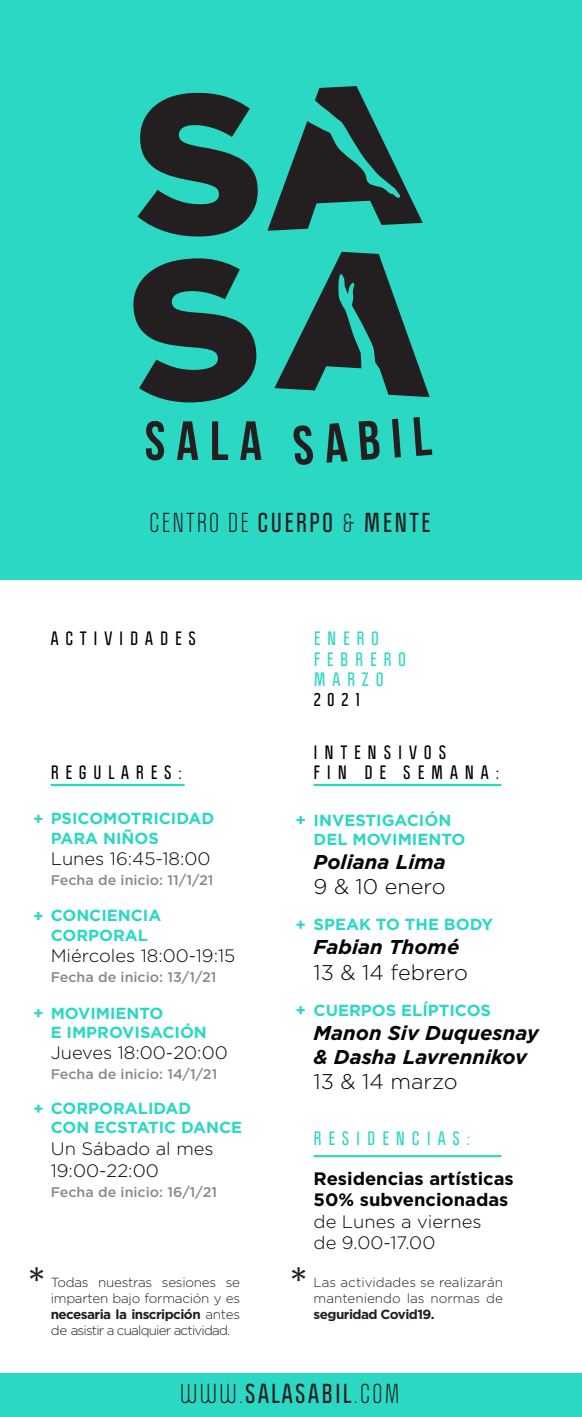
<style>
.page{position:relative;width:582px;height:1417px;background:#fff}
.page>*{position:absolute;margin:0;border:0;box-sizing:border-box;transform-origin:0 0}
.t1{font:45.2px "Gotham";color:#231f20}
.t2{font:700 24px "Politica";letter-spacing:.1em;color:#231f20}
.t3{font:300 21.2px "Gotham";color:#040507}
.t4{font:italic 700 20px/24px "Gotham";color:#040507}
.t5{font:300 18px/21.6px "Gotham";color:#040507}
.t6{font:700 18px/21.6px "Gotham";color:#040507}
.t7{font:700 17px/20.4px "Politica";letter-spacing:.4em;color:#000001}
.t8{font:700 17px/20.2px "Politica";letter-spacing:.4em;color:#2bd8c4}
.t9{font:700 16px/19.2px "Gotham";color:#2bd8c4}
.t10{font:500 14px "Gotham";color:#868a8c}
.t11{font:300 13.2px/15.8px "Gotham";letter-spacing:-.02em;color:#231f20;text-align:justify}
.t12{font:300 13.2px/15.8px "Gotham";color:#231f20}
.t13{font:700 13.2px "Gotham";letter-spacing:-.04em;color:#231f20}
.s1{font-weight:400}
.s2{font-weight:700}
</style>
<div class="page">
<hr style="left:51px;top:784px;width:133px;height:2px;background:#2bd8c4">
<hr style="left:313px;top:784px;width:188px;height:2px;background:#2bd8c4">
<hr style="left:313px;top:1155px;width:188px;height:2px;background:#2bd8c4">
<svg style="left:34px;top:815px;width:8px;height:8px"></svg>
<svg style="left:34px;top:912px;width:8px;height:8px"></svg>
<svg style="left:34px;top:1009px;width:8px;height:8px"></svg>
<svg style="left:34px;top:1105px;width:8px;height:8px"></svg>
<svg style="left:296px;top:816px;width:8px;height:8px"></svg>
<svg style="left:296px;top:921px;width:8px;height:8px"></svg>
<svg style="left:296px;top:1006px;width:8px;height:8px"></svg>
<div style="left:0;top:0;width:581px;height:580px;background:#2bd8c4"></div>
<div style="left:0;top:1374px;width:581px;height:43px;background:#2bd8c4"></div>
<svg style="left:146px;top:421px;width:18px;height:39px"></svg>
<svg style="left:177px;top:421px;width:21px;height:39px"></svg>
<svg style="left:212px;top:421px;width:16px;height:39px"></svg>
<svg style="left:240px;top:421px;width:21px;height:39px"></svg>
<svg style="left:293px;top:425px;width:20px;height:40px"></svg>
<svg style="left:326px;top:423px;width:21px;height:40px"></svg>
<svg style="left:358px;top:420px;width:22px;height:40px"></svg>
<svg style="left:392px;top:419px;width:9px;height:39px"></svg>
<svg style="left:413px;top:417px;width:19px;height:39px"></svg>
<svg style="left:133px;top:258px;width:124px;height:145px"></svg>
<svg style="left:137px;top:92px;width:121px;height:145px"></svg>
<svg style="left:267px;top:86px;width:155px;height:145px"></svg>
<svg style="left:274px;top:252px;width:155px;height:145px"></svg>
<h2 class="t2" style="left:149px;top:507px;width:282px"><span class="s1">CENTRO DE</span> CUERPO <span class="s1">&amp;</span> MENTE</h2>
<p class="t7" style="left:51px;top:628px;width:147px">ACTIVIDADES</p>
<p class="t8" style="left:313px;top:628px;width:94px">ENERO<br>FEBRERO<br>MARZO</p>
<p class="t7" style="left:313px;top:689px;width:48px">2021</p>
<p class="t7" style="left:51px;top:762px;width:133px">REGULARES:</p>
<p class="t9" style="left:51px;top:809px;width:165px">PSICOMOTRICIDAD<br>PARA NIÑOS</p>
<p class="t5" style="left:51px;top:848px;width:161px">Lunes 16:45-18:00</p>
<p class="t10" style="left:51px;top:872px;width:164px">Fecha de inicio: 11/1/21</p>
<p class="t9" style="left:51px;top:906px;width:112px">CONCIENCIA<br>CORPORAL</p>
<p class="t5" style="left:51px;top:945px;width:186px">Miércoles 18:00-19:15</p>
<p class="t10" style="left:51px;top:969px;width:167px">Fecha de inicio: 13/1/21</p>
<p class="t9" style="left:51px;top:1003px;width:158px">MOVIMIENTO<br>E IMPROVISACIÓN</p>
<p class="t5" style="left:51px;top:1042px;width:178px">Jueves 18:00-20:00</p>
<p class="t10" style="left:51px;top:1066px;width:168px">Fecha de inicio: 14/1/21</p>
<p class="t9" style="left:51px;top:1098px;width:193px">CORPORALIDAD<br>CON ECSTATIC DANCE</p>
<p class="t5" style="left:51px;top:1137px;width:164px">Un Sábado al mes<br>19:00-22:00</p>
<p class="t10" style="left:51px;top:1184px;width:168px">Fecha de inicio: 16/1/21</p>
<p class="t7" style="left:313px;top:742px;width:187px">INTENSIVOS<br>FIN DE SEMANA:</p>
<p class="t9" style="left:313px;top:810px;width:153px">INVESTIGACIÓN<br>DEL MOVIMIENTO</p>
<p class="t4" style="left:313px;top:850px;width:134px">Poliana Lima</p>
<h3 class="t3" style="left:313px;top:875px;width:133px">9 &amp; 10 enero</h3>
<p class="t9" style="left:313px;top:914px;width:181px">SPEAK TO THE BODY</p>
<p class="t4" style="left:313px;top:935px;width:147px">Fabian Thomé</p>
<h3 class="t3" style="left:313px;top:961px;width:156px">13 &amp; 14 febrero</h3>
<p class="t9" style="left:313px;top:1000px;width:179px">CUERPOS ELÍPTICOS</p>
<p class="t4" style="left:313px;top:1020px;width:227px">Manon Siv Duquesnay &amp; Dasha Lavrennikov</p>
<h3 class="t3" style="left:313px;top:1070px;width:145px">13 &amp; 14 marzo</h3>
<p class="t8" style="left:313px;top:1128px;width:158px">RESIDENCIAS:</p>
<p class="t6" style="left:313px;top:1167px;width:202px">Residencias artísticas<br>50% subvencionadas</p>
<p class="t5" style="left:313px;top:1210px;width:169px">de Lunes a viernes de 9.00-17.00</p>
<h1 class="t1" style="left:27px;top:1258px;width:21px">*</h1>
<h1 class="t1" style="left:288px;top:1258px;width:21px">*</h1>
<p class="t11" style="left:51px;top:1274px;width:191px">Todas nuestras sesiones se imparten bajo formación y es <span class="s2">necesaria la inscripción</span> antes de asistir a cualquier actividad.</p>
<p class="t12" style="left:313px;top:1274px;width:191px">Las actividades se realizarán manteniendo las normas de</p>
<p class="t13" style="left:313px;top:1306px;width:123px">seguridad Covid19.</p>
<h2 class="t2" style="left:180px;top:1378px;width:221px"><span class="s1">WWW.</span>SALASABIL<span class="s1">.COM</span></h2>
</div>
